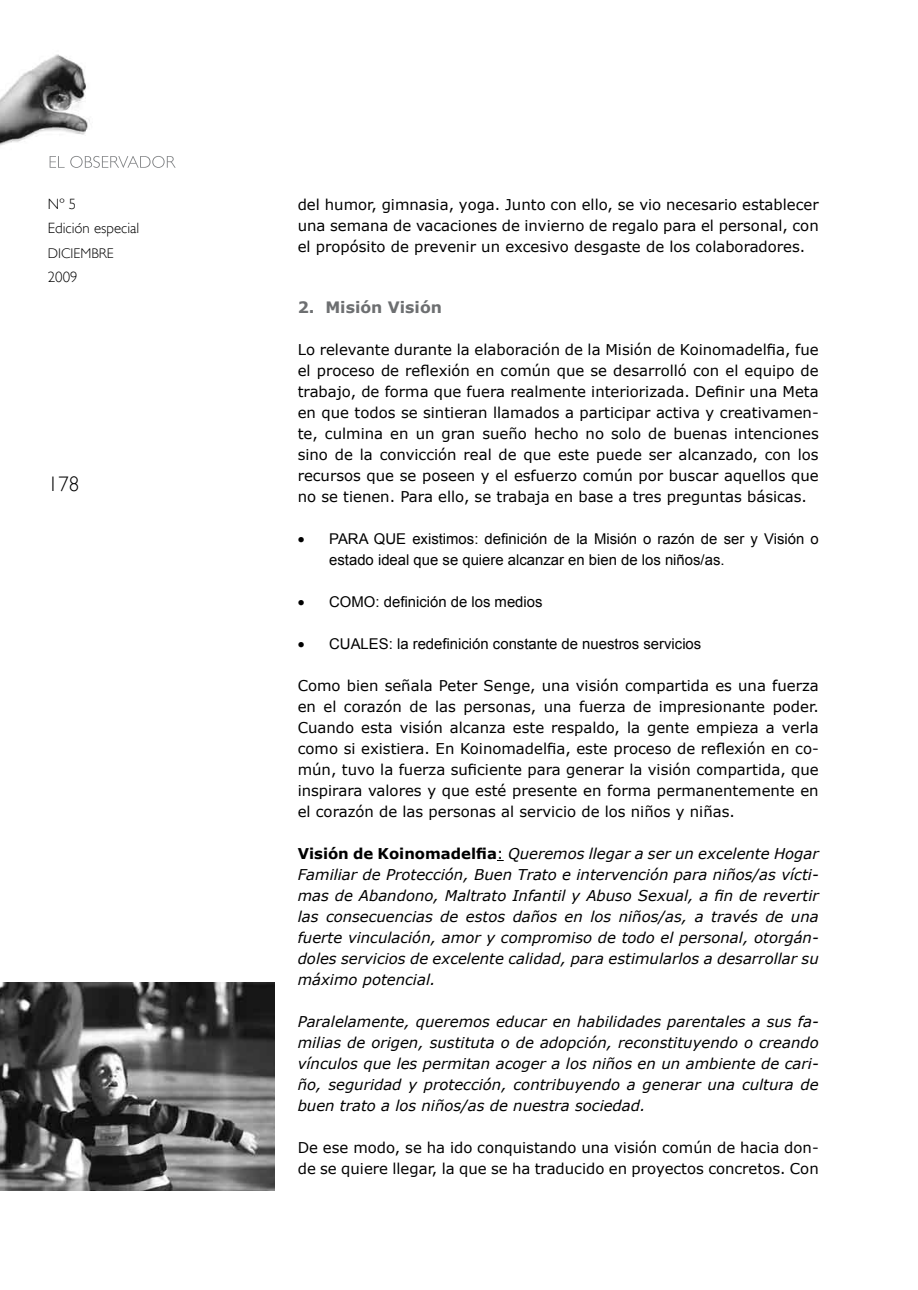
<style>
.page{position:relative;width:918px;height:1290px;background:#fff}
.page>*{position:absolute;margin:0;border:0;box-sizing:border-box;transform-origin:0 0}
.t1{font:300 21px "Gill Sans";color:#000}
.t2{font:700 15.75px "Verdana";color:#6d6f71}
.t3{font:14.88px/21px "Verdana";color:#000;text-align:justify}
.t4{font:italic 14.88px/21px "Verdana";color:#000;text-align:justify}
.t5{font:14.88px/21px "Arial";color:#000}
.t6{font:300 14.88px/24.5px "Gill Sans";color:#000}
.t7{font:300 14px "Gill Sans";color:#000}
.s1{font-weight:700;font-style:normal}
.s2{font-style:normal}
</style>
<div class="page">
<img style="left:0;top:54px;width:90px;height:92px">
<svg style="left:50px;top:156px;width:126px;height:12px"></svg>
<img style="left:0;top:982px;width:275px;height:209px">
<p class="t6" style="left:48px;top:191px;width:93px">Nº 5<br>Edición especial</p>
<p class="t7" style="left:48px;top:245px;width:67px">DICIEMBRE</p>
<p class="t6" style="left:48px;top:265px;width:31px">2009</p>
<h1 class="t1" style="left:48px;top:471px;width:22px">178</h1>
<p class="t3" style="left:298px;top:193px;width:522px">del humor, gimnasia, yoga. Junto con ello, se vio necesario establecer una semana de vacaciones de invierno de regalo para el personal, con el propósito de prevenir un excesivo desgaste de los colaboradores.</p>
<p class="t2" style="left:298px;top:297px;width:146px">2. Misión Visión</p>
<p class="t3" style="left:298px;top:339px;width:522px">Lo relevante durante la elaboración de la Misión de Koinomadelfia, fue el proceso de reflexión en común que se desarrolló con el equipo de trabajo, de forma que fuera realmente interiorizada. Definir una Meta en que todos se sintieran llamados a participar activa y creativamen&shy;te, culmina en un gran sueño hecho no solo de buenas intenciones sino de la convicción real de que este puede ser alcanzado, con los recursos que se poseen y el esfuerzo común por buscar aquellos que no se tienen. Para ello, se trabaja en base a tres preguntas básicas.</p>
<p class="t5" style="left:329px;top:528px;width:491px;text-indent:-32px">• PARA QUE existimos: definición de la Misión o razón de ser y Visión o estado ideal que se quiere alcanzar en bien de los niños/as.</p>
<p class="t5" style="left:298px;top:591px;width:246px">• COMO: definición de los medios</p>
<p class="t5" style="left:298px;top:633px;width:405px">• CUALES: la redefinición constante de nuestros servicios</p>
<p class="t3" style="left:298px;top:675px;width:522px">Como bien señala Peter Senge, una visión compartida es una fuerza en el corazón de las personas, una fuerza de impresionante poder.<br>Cuando esta visión alcanza este respaldo, la gente empieza a verla como si existiera. En Koinomadelfia, este proceso de reflexión en co&shy;mún, tuvo la fuerza suficiente para generar la visión compartida, que inspirara valores y que esté presente en forma permanentemente en el corazón de las personas al servicio de los niños y niñas.</p>
<p class="t4" style="left:298px;top:843px;width:522px"><span class="s1">Visión de Koinomadelfia</span><span class="s2">:</span> Queremos llegar a ser un excelente Hogar Familiar de Protección, Buen Trato e intervención para niños/as vícti&shy;mas de Abandono, Maltrato Infantil y Abuso Sexual, a fin de revertir las consecuencias de estos daños en los niños/as, a través de una fuerte vinculación, amor y compromiso de todo el personal, otorgán&shy;doles servicios de excelente calidad, para estimularlos a desarrollar su máximo potencial.</p>
<p class="t4" style="left:298px;top:1011px;width:522px">Paralelamente, queremos educar en habilidades parentales a sus fa&shy;milias de origen, sustituta o de adopción, reconstituyendo o creando vínculos que les permitan acoger a los niños en un ambiente de cari&shy;ño, seguridad y protección, contribuyendo a generar una cultura de buen trato a los niños/as de nuestra sociedad.</p>
<p class="t3" style="left:298px;top:1137px;width:522px">De ese modo, se ha ido conquistando una visión común de hacia don&shy;de se quiere llegar, la que se ha traducido en proyectos concretos. Con</p>
</div>
